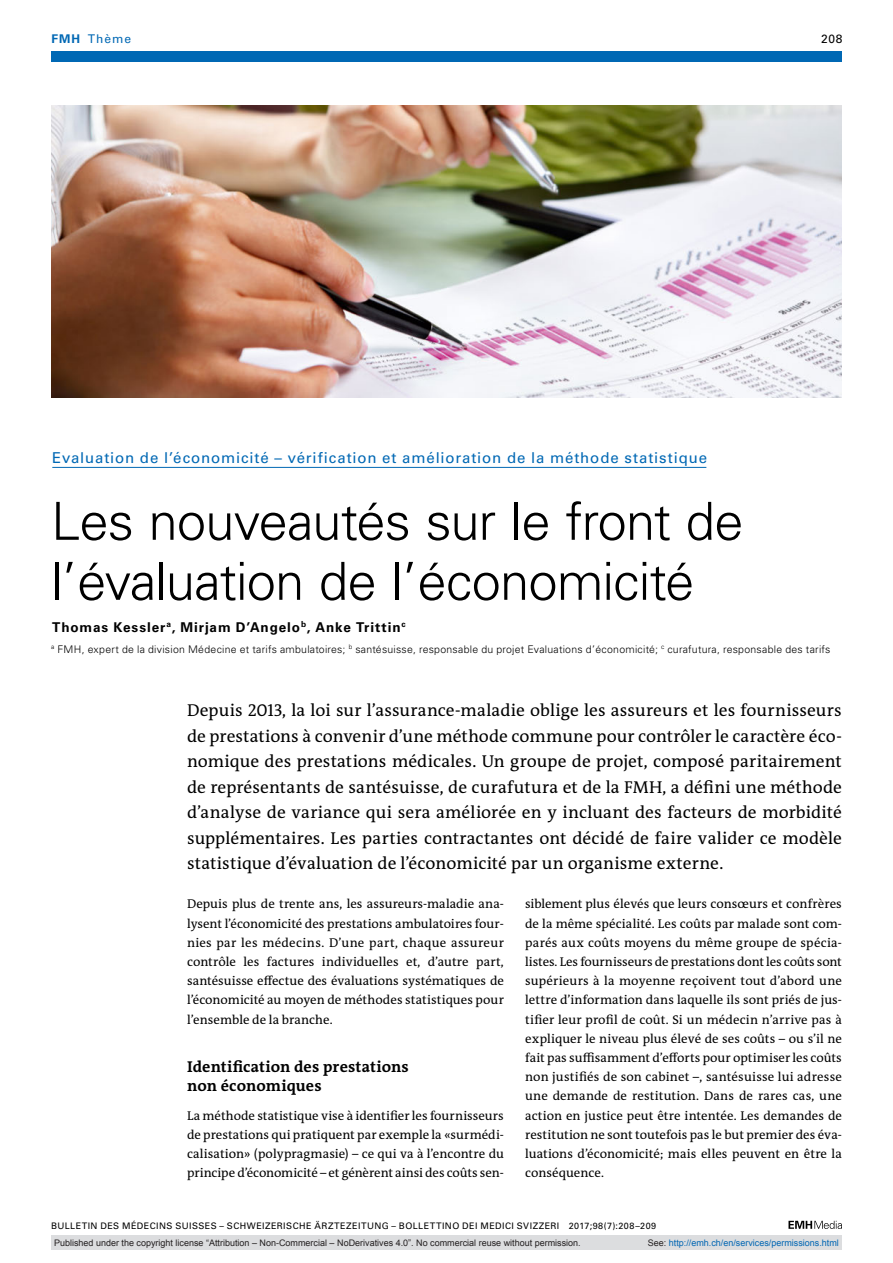
<style>
.page{position:relative;width:893px;height:1263px;background:#fff}
.page>*{position:absolute;margin:0;border:0;box-sizing:border-box;transform-origin:0 0}
.article-title{font:300 52.5px/60px "Univers LT Std";letter-spacing:-.015em;color:#000}
.section-pl{font:17.25px/25.5px "The Antiqua B W5 Plain";letter-spacing:.005em;color:#000;text-align:justify}
.section-h1{font:700 15.75px/19.2px "The Antiqua B W7";letter-spacing:.005em;color:#000}
.pre-heading{font:15px "Univers LT Std";letter-spacing:.055em;color:#0068b4}
.author-notes{font:700 13.5px "Univers LT Std";letter-spacing:.065em;color:#000}
.section-pn{font:12.75px/19.2px "The Antiqua B W5 Plain";color:#000;text-align:justify}
.ressort{font:12px "Univers LT Std";letter-spacing:.085em;color:#0068b4}
.ressort-2{font:12px "Univers LT Std";color:#000}
.aff{font:300 10.5px "Univers LT Std";letter-spacing:.025em;color:#000}
.t1{font:9px "Arial";color:#231f20}
.fusszeile{font:9px "Univers LT Std";letter-spacing:.05em;color:#000}
.t2{font:9px "Arial";color:#0166b3}
.s1{font-weight:700}
.s2{color:#231f20}
</style>
<div class="page">
<svg style="left:788px;top:1221px;width:54px;height:8px"></svg>
<img style="left:51px;top:105px;width:791px;height:293px">
<hr style="left:52px;top:467px;width:654px;height:1px;background:#0068b4">
<div style="left:51px;top:51px;width:791px;height:11px;background:#0068b4"></div>
<div style="left:51px;top:1235px;width:791px;height:15px;background:#dcdddf"></div>
<p class="ressort" style="left:51px;top:31px;width:81px"><span class="s1">FMH</span> Thème</p>
<p class="ressort-2" style="left:821px;top:31px;width:23px">208</p>
<p class="pre-heading" style="left:52px;top:449px;width:656px">Evaluation de l’économicité – vérification et amélioration de la méthode statistique</p>
<p class="article-title" style="left:51px;top:491px;width:694px">Les nouveautés sur le front de l’évaluation de l’économicité</p>
<p class="author-notes" style="left:52px;top:619px;width:355px">Thomas Kessler<sup>a</sup>, Mirjam D’Angelo<sup>b</sup>, Anke Trittin<sup>c</sup></p>
<p class="aff" style="left:51px;top:643px;width:781px"><sup>a</sup> FMH, expert de la division Médecine et tarifs ambulatoires; <sup>b</sup> santésuisse, responsable du projet Evaluations d’économicité; <sup>c</sup> curafutura, responsable des tarifs</p>
<p class="section-pl" style="left:187px;top:698px;width:656px">Depuis 2013, la loi sur l’assurance-maladie oblige les assureurs et les fournisseurs de prestations à convenir d’une méthode commune pour contrôler le caractère éco&shy;nomique des prestations médicales. Un groupe de projet, composé paritairement de représentants de santésuisse, de curafutura et de la FMH, a défini une méthode d’analyse de variance qui sera améliorée en y incluant des facteurs de morbidité supplémentaires. Les parties contractantes ont décidé de faire valider ce modèle statistique d’évaluation de l’économicité par un organisme externe.</p>
<p class="section-pn" style="left:187px;top:894px;width:318px">Depuis plus de trente ans, les assureurs-maladie ana&shy;lysent l’économicité des prestations ambulatoires four&shy;nies par les médecins. D’une part, chaque assureur contrôle les factures individuelles et, d’autre part, santésuisse effectue des évaluations systématiques de l’économicité au moyen de méthodes statistiques pour l’ensemble de la branche.</p>
<p class="section-h1" style="left:187px;top:1057px;width:223px">Identification des prestations non économiques</p>
<p class="section-pn" style="left:187px;top:1106px;width:318px">La méthode statistique vise à identifier les fournisseurs de prestations qui pratiquent par exemple la «surmédi&shy;calisation» (polypragmasie) – ce qui va à l’encontre du principe d’économicité – et génèrent ainsi des coûts sen-</p>
<p class="section-pn" style="left:525px;top:894px;width:318px">siblement plus élevés que leurs consœurs et confrères de la même spécialité. Les coûts par malade sont com&shy;parés aux coûts moyens du même groupe de spécia&shy;listes. Les fournisseurs de prestations dont les coûts sont supérieurs à la moyenne reçoivent tout d’abord une lettre d’information dans laquelle ils sont priés de jus&shy;tifier leur profil de coût. Si un médecin n’arrive pas à expliquer le niveau plus élevé de ses coûts – ou s’il ne fait pas suffisamment d’efforts pour optimiser les coûts non justifiés de son cabinet –, santésuisse lui adresse une demande de restitution. Dans de rares cas, une action en justice peut être intentée. Les demandes de restitution ne sont toutefois pas le but premier des éva&shy;luations d’économicité; mais elles peuvent en être la conséquence.</p>
<p class="fusszeile" style="left:51px;top:1220px;width:607px">BULLETIN DES MÉDECINS SUISSES – SCHWEIZERISCHE ÄRZTEZEITUNG – BOLLETTINO DEI MEDICI SVIZZERI 2017;98(7):208–209</p>
<p class="t1" style="left:54px;top:1237px;width:528px">Published under the copyright license “Attribution – Non-Commercial – NoDerivatives 4.0”. No commercial reuse without permission.</p>
<p class="t2" style="left:648px;top:1237px;width:193px"><span class="s2">See:</span> http://emh.ch/en/services/permissions.html</p>
</div>
